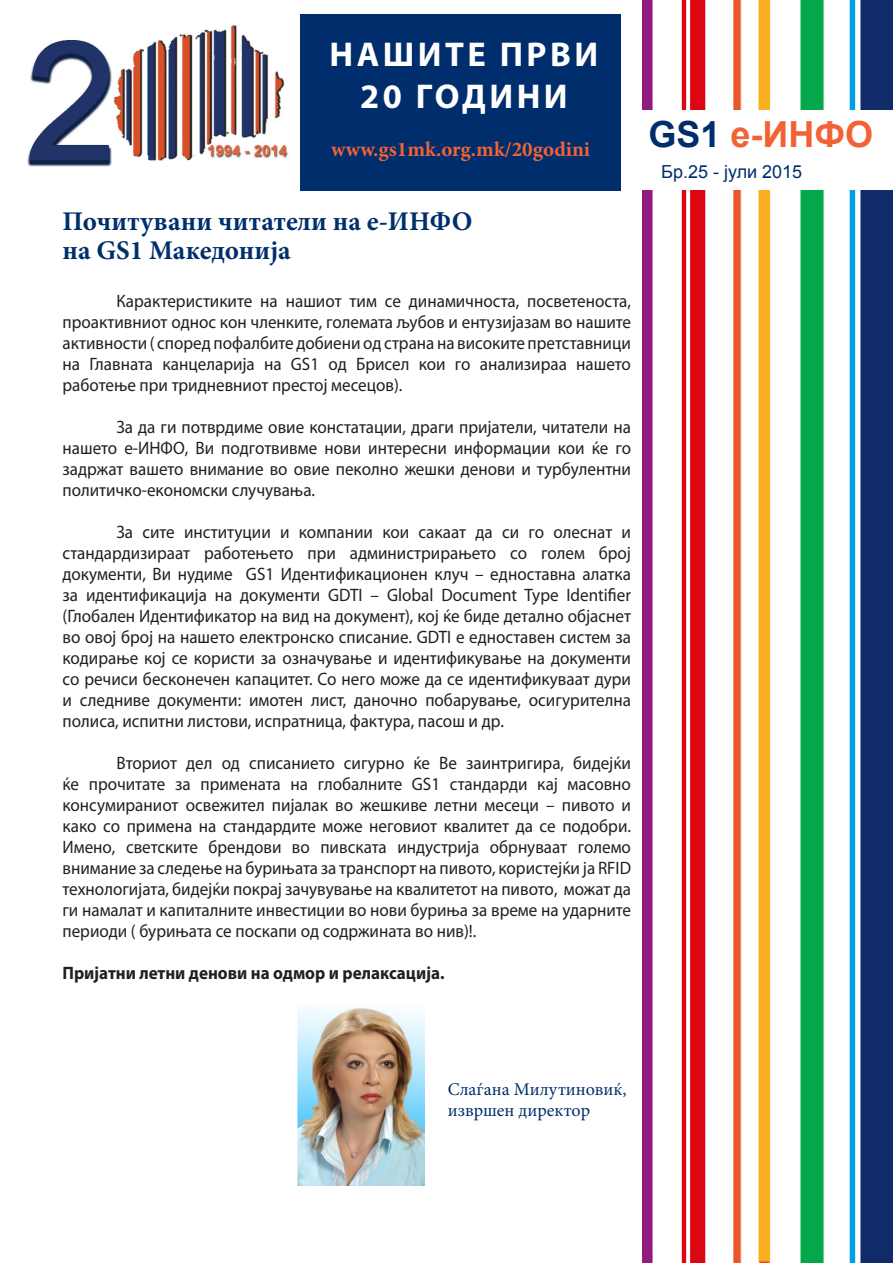
<style>
.page{position:relative;width:893px;height:1263px;background:#fff}
.page>*{position:absolute;margin:0;border:0;box-sizing:border-box;transform-origin:0 0}
.t1{font:700 36px "Arial";color:#f16335}
.t2{font:700 34.5px "Myriad Pro";letter-spacing:.1em;color:#fff}
.t3{font:700 27px "Minion Pro";color:#002e6c}
.t4{font:700 21px "Minion Pro";color:#f16335}
.t5{font:18px/21px "Myriad Pro";color:#231f20;text-align:justify;scale:.95 1}
.t6{font:700 18px "Myriad Pro";color:#231f20;scale:.95 1}
.t7{font:18px "Minion Pro";color:#002e6c}
.t8{font:18px "Arial";color:#002e6c}
.s1{color:#002e6c}
</style>
<div class="page">
<img style="left:28px;top:26px;width:261px;height:141px">
<img style="left:642px;top:0;width:251px;height:1263px">
<div style="left:621px;top:111px;width:272px;height:79px;background:#fff"></div>
<div style="left:301px;top:15px;width:320px;height:176px;background:#002e6c"></div>
<img style="left:298px;top:1005px;width:126px;height:180px">
<p class="t2" style="left:330px;top:32px;width:270px">НАШИТЕ ПРВИ</p>
<p class="t2" style="left:360px;top:74px;width:209px">20 ГОДИНИ</p>
<p class="t4" style="left:331px;top:135px;width:260px">www.gs1mk.org.mk/20godini</p>
<p class="t3" style="left:63px;top:202px;width:411px">Почитувани читатели на е-ИНФО</p>
<p class="t3" style="left:63px;top:231px;width:230px">на GS1 Македонија</p>
<p class="t5" style="left:63px;top:290px;width:600px;text-indent:54px">Карактеристиките на нашиот тим се динамичноста, посветеноста, проактивниот однос кон членките, големата љубов и ентузијазам во нашите активности ( според пофалбите добиени од страна на високите претставници на Главната канцеларија на GS1 од Брисел кои го анализираа нашето работење при тридневниот престој месецов).</p>
<p class="t5" style="left:63px;top:416px;width:600px;text-indent:54px">За да ги потврдиме овие констатации, драги пријатели, читатели на нашето е-ИНФО, Ви подготвивме нови интересни информации кои ќе го задржат вашето внимание во овие пеколно жешки денови и турбулентни политичко-економски случувања.</p>
<p class="t5" style="left:63px;top:521px;width:600px;text-indent:54px">За сите институции и компании кои сакаат да си го олеснат и стандардизираат работењето при администрирањето со голем број документи, Ви нудиме GS1 Идентификационен клуч – едноставна алатка за идентификација на документи GDTI – Global Document Type Identifier (Глобален Идентификатор на вид на документ), кој ќе биде детално објаснет во овој број на нашето електронско списание. GDTI е едноставен систем за кодирање кој се користи за означување и идентификување на документи со речиси бесконечен капацитет. Со него може да се идентификуваат дури и следниве документи: имотен лист, даночно побарување, осигурителна полиса, испитни листови, испратница, фактура, пасош и др.</p>
<p class="t5" style="left:63px;top:752px;width:600px;text-indent:54px">Вториот дел од списанието сигурно ќе Ве заинтригира, бидејќи ќе прочитате за примената на глобалните GS1 стандарди кај масовно консумираниот освежител пијалак во жешкиве летни месеци – пивото и како со примена на стандардите може неговиот квалитет да се подобри.<br>Имено, светските брендови во пивската индустрија обрнуваат големо внимание за следење на бурињата за транспорт на пивото, користејќи ја RFID технологијата, бидејќи покрај зачувување на квалитетот на пивото, можат да ги намалат и капиталните инвестиции во нови буриња за време на ударните периоди ( бурињата се поскапи од содржината во нив)!.</p>
<p class="t6" style="left:63px;top:961px;width:404px">Пријатни летни денови на одмор и релаксација.</p>
<p class="t1" style="left:648px;top:109px;width:226px"><span class="s1">GS1</span> е-ИНФО</p>
<p class="t8" style="left:661px;top:160px;width:143px">Бр.25 - јули 2015</p>
<p class="t7" style="left:448px;top:1077px;width:180px">Слаѓана Милутиновиќ,</p>
<p class="t7" style="left:448px;top:1098px;width:144px">извршен директор</p>
</div>
